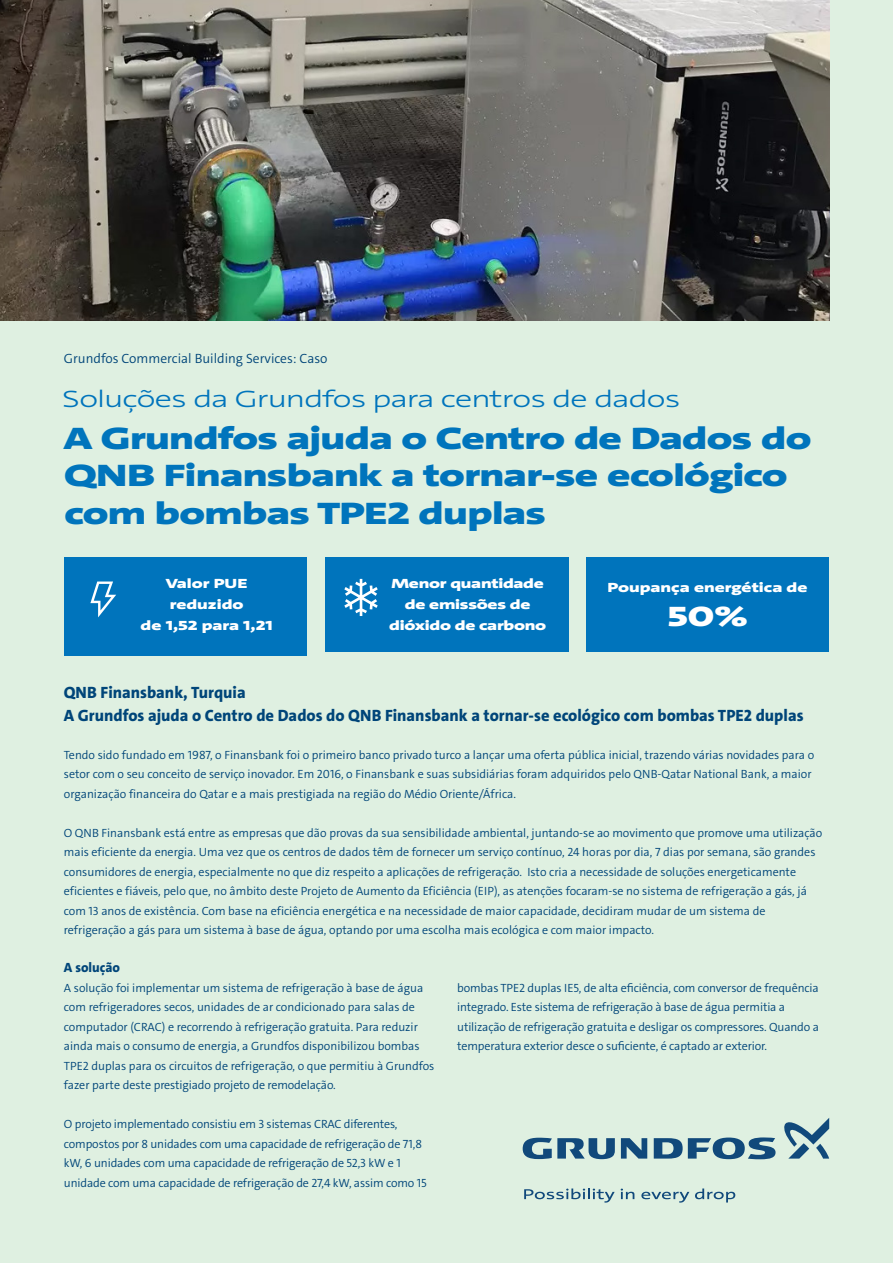
<style>
.page{position:relative;width:893px;height:1263px;background:#dff0e1}
.page>*{position:absolute;margin:0;border:0;box-sizing:border-box;transform-origin:0 0}
.t1{font:900 31.5px/37.5px "Grundfos The Sans Extd";letter-spacing:-.02em;color:#0074bc}
.t2{font:900 28.5px "Grundfos The Sans Extd";color:#fff}
.t3{font:300 24px "Grundfos The Sans Extd";letter-spacing:-.02em;color:#0074bc}
.t4{font:800 16.5px/23.5px "Grundfos The Sans";color:#004579}
.t5{font:900 13.5px/21px "Grundfos The Sans Extd";color:#fff;text-align:center}
.t6{font:900 13.5px/21px "Grundfos The Sans Extd";letter-spacing:-.02em;color:#fff;text-align:center}
.t7{font:300 13.5px "Grundfos The Sans";color:#004579}
.t8{font:800 13.5px "Grundfos The Sans";color:#004579}
.t9{font:300 12px/19.5px "Grundfos The Sans";color:#004579}
</style>
<div class="page">
<img style="left:0;top:0;width:829px;height:321px">
<div style="left:64px;top:557px;width:243px;height:98px;background:#0074bc"></div>
<div style="left:325px;top:557px;width:243px;height:94px;background:#0074bc"></div>
<div style="left:586px;top:557px;width:243px;height:94px;background:#0074bc"></div>
<svg style="left:344px;top:579px;width:34px;height:37px"></svg>
<svg style="left:90px;top:581px;width:26px;height:36px"></svg>
<svg style="left:621px;top:1138px;width:26px;height:20px"></svg>
<svg style="left:523px;top:1138px;width:92px;height:21px"></svg>
<svg style="left:654px;top:1137px;width:121px;height:22px"></svg>
<svg style="left:784px;top:1118px;width:45px;height:40px"></svg>
<svg style="left:524px;top:1188px;width:91px;height:14px"></svg>
<svg style="left:621px;top:1188px;width:13px;height:11px"></svg>
<svg style="left:641px;top:1191px;width:48px;height:11px"></svg>
<svg style="left:695px;top:1188px;width:40px;height:14px"></svg>
<p class="t7" style="left:64px;top:350px;width:265px">Grundfos Commercial Building Services: Caso</p>
<h3 class="t3" style="left:62px;top:384px;width:620px">Soluções da Grundfos para centros de dados</h3>
<h1 class="t1" style="left:64px;top:420px;width:749px">A Grundfos ajuda o Centro de Dados do<br>QNB Finansbank a tornar-se ecológico com bombas TPE2 duplas</h1>
<p class="t5" style="left:141px;top:573px;width:134px">Valor PUE reduzido<br>de 1,52 para 1,21</p>
<p class="t6" style="left:389px;top:573px;width:158px">Menor quantidade de emissões de dióxido de carbono</p>
<p class="t5" style="left:608px;top:577px;width:201px">Poupança energética de</p>
<h2 class="t2" style="left:667px;top:598px;width:82px">50%</h2>
<h3 class="t4" style="left:64px;top:680px;width:741px">QNB Finansbank, Turquia<br>A Grundfos ajuda o Centro de Dados do QNB Finansbank a tornar-se ecológico com bombas TPE2 duplas</h3>
<p class="t9" style="left:64px;top:745px;width:752px">Tendo sido fundado em 1987, o Finansbank foi o primeiro banco privado turco a lançar uma oferta pública inicial, trazendo várias novidades para o setor com o seu conceito de serviço inovador. Em 2016, o Finansbank e suas subsidiárias foram adquiridos pelo QNB-Qatar National Bank, a maior organização financeira do Qatar e a mais prestigiada na região do Médio Oriente/África.</p>
<p class="t9" style="left:64px;top:823px;width:760px">O QNB Finansbank está entre as empresas que dão provas da sua sensibilidade ambiental, juntando-se ao movimento que promove uma utilização mais eficiente da energia. Uma vez que os centros de dados têm de fornecer um serviço contínuo, 24 horas por dia, 7 dias por semana, são grandes consumidores de energia, especialmente no que diz respeito a aplicações de refrigeração. Isto cria a necessidade de soluções energeticamente eficientes e fiáveis, pelo que, no âmbito deste Projeto de Aumento da Eficiência (EIP), as atenções focaram-se no sistema de refrigeração a gás, já com 13 anos de existência. Com base na eficiência energética e na necessidade de maior capacidade, decidiram mudar de um sistema de refrigeração a gás para um sistema à base de água, optando por uma escolha mais ecológica e com maior impacto.</p>
<p class="t8" style="left:64px;top:959px;width:58px">A solução</p>
<p class="t9" style="left:64px;top:978px;width:372px">A solução foi implementar um sistema de refrigeração à base de água com refrigeradores secos, unidades de ar condicionado para salas de computador (CRAC) e recorrendo à refrigeração gratuita. Para reduzir ainda mais o consumo de energia, a Grundfos disponibilizou bombas TPE2 duplas para os circuitos de refrigeração, o que permitiu à Grundfos fazer parte deste prestigiado projeto de remodelação.</p>
<p class="t9" style="left:64px;top:1114px;width:364px">O projeto implementado consistiu em 3 sistemas CRAC diferentes, compostos por 8 unidades com uma capacidade de refrigeração de 71,8 kW, 6 unidades com uma capacidade de refrigeração de 52,3 kW e 1 unidade com uma capacidade de refrigeração de 27,4 kW, assim como 15</p>
<p class="t9" style="left:457px;top:978px;width:363px">bombas TPE2 duplas IE5, de alta eficiência, com conversor de frequência integrado. Este sistema de refrigeração à base de água permitia a utilização de refrigeração gratuita e desligar os compressores. Quando a temperatura exterior desce o suficiente, é captado ar exterior.</p>
</div>
